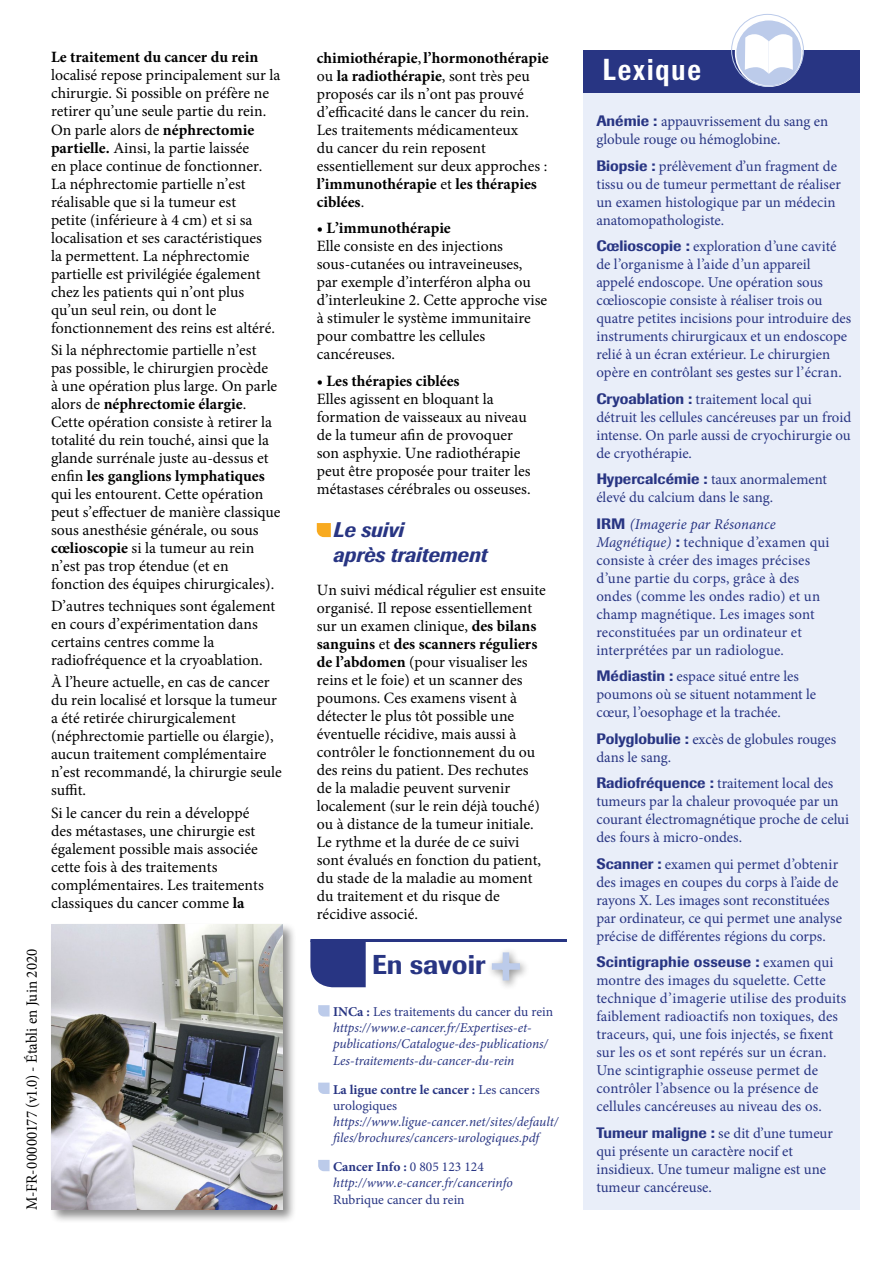
<style>
.page{position:relative;width:893px;height:1263px;background:#fff}
.page>*{position:absolute;margin:0;border:0;box-sizing:border-box;transform-origin:0 0}
.t1{font:500 30px "Imago";letter-spacing:.08em;color:#fff;scale:.8 1}
.t2{font:500 27px "Imago";color:#283583}
.t3{font:italic 500 21px/25.2px "Imago";color:#283583}
.t4{font:15.75px/18px "Minion Pro";color:#000}
.t5{font:700 15.75px "Minion Pro";color:#000}
.t6{font:15.75px "Minion Pro";color:#000;scale:.95 1}
.t7{font:15px/18px "Minion Pro";color:#283583}
.t8{font:500 15px "Imago";letter-spacing:.01em;color:#283583}
.t9{font:italic 13.5px/16.2px "Minion Pro";color:#283583}
.t10{font:700 13.5px/16.2px "Minion Pro";color:#283583}
.t11{font:13.5px "Minion Pro";color:#283583}
.s1{font-weight:700}
.s2{font-weight:700;font-style:normal}
.s3{font-style:normal}
.s4{font-weight:400}
.s5{font-family:"Imago";font-weight:500}
.s6{font-style:italic}
.s7{font-family:"Minion Pro";font-weight:400}
</style>
<div class="page">
<div style="left:49px;top:922px;width:248px;height:302px;background:#000;opacity:.45"></div>
<img style="left:51px;top:924px;width:232px;height:286px">
<div style="left:584px;top:63px;width:276px;height:1147px;background:#e9eef9"></div>
<div style="left:584px;top:51px;width:276px;height:42px;background:#283583"></div>
<svg style="left:317px;top:523px;width:14px;height:14px"></svg>
<svg style="left:318px;top:1005px;width:12px;height:11px"></svg>
<svg style="left:318px;top:1082px;width:12px;height:12px"></svg>
<svg style="left:318px;top:1160px;width:12px;height:11px"></svg>
<svg style="left:310px;top:942px;width:56px;height:45px;background:#323e89"></svg>
<hr style="left:310px;top:939px;width:257px;height:3px;background:#283583">
<div style="left:736px;top:20px;width:66px;height:66px;background:#bccbea;border-radius:50%"></div>
<div style="left:735px;top:19px;width:68px;height:68px;border:2px solid #fff;border-radius:50%"></div>
<div style="left:731px;top:14px;width:73px;height:72px;border:1px solid #bccbea;border-radius:50%"></div>
<svg style="left:745px;top:34px;width:48px;height:40px"></svg>
<div style="left:486px;top:947px;width:44px;height:44px;background:#000;opacity:.45"></div>
<svg style="left:491px;top:951px;width:30px;height:30px"></svg>
<p class="t5" style="left:51px;top:46px;width:209px">Le traitement du cancer du rein</p>
<p class="t4" style="left:51px;top:67px;width:231px">localisé repose principalement sur la chirurgie. Si possible on préfère ne retirer qu’une seule partie du rein.<br>On parle alors de <span class="s1">néphrectomie partielle.</span> Ainsi, la partie laissée<br>en place continue de fonctionner.<br>La néphrectomie partielle n’est réalisable que si la tumeur est<br>petite (inférieure à 4 cm) et si sa localisation et ses caractéristiques<br>la permettent. La néphrectomie partielle est privilégiée également chez les patients qui n’ont plus qu’un seul rein, ou dont le fonctionnement des reins est altéré.</p>
<p class="t4" style="left:51px;top:341px;width:231px">Si la néphrectomie partielle n’est pas possible, le chirurgien procède<br>à une opération plus large. On parle alors de <span class="s1">néphrectomie élargie</span>.<br>Cette opération consiste à retirer la totalité du rein touché, ainsi que la glande surrénale juste au-dessus et enfin <span class="s1">les ganglions lymphatiques </span>qui les entourent. Cette opération peut s’effectuer de manière classique sous anesthésie générale, ou sous <span class="s1">cœlioscopie</span> si la tumeur au rein n’est pas trop étendue (et en fonction des équipes chirurgicales).</p>
<p class="t4" style="left:51px;top:597px;width:226px">D’autres techniques sont également en cours d’expérimentation dans certains centres comme la radiofréquence et la cryoablation.</p>
<p class="t4" style="left:51px;top:673px;width:232px">À l’heure actuelle, en cas de cancer du rein localisé et lorsque la tumeur a été retirée chirurgicalement (néphrectomie partielle ou élargie), aucun traitement complémentaire n’est recommandé, la chirurgie seule suffit.</p>
<p class="t4" style="left:51px;top:804px;width:214px">Si le cancer du rein a développé des métastases, une chirurgie est également possible mais associée cette fois à des traitements complémentaires. Les traitements classiques du cancer comme <span class="s1">la</span></p>
<p class="t6" style="left:21px;top:1210px;width:277px;rotate:-90deg">M-FR-00000177 (v1.0) - Établi en Juin 2020</p>
<p class="t4" style="left:317px;top:49px;width:233px"><span class="s1">chimiothérapie</span>, <span class="s1">l’hormonothérapie </span>ou <span class="s1">la radiothérapie</span>, sont très peu proposés car ils n’ont pas prouvé d’efficacité dans le cancer du rein.<br>Les traitements médicamenteux<br>du cancer du rein reposent essentiellement sur deux approches : <span class="s1">l’immunothérapie</span> et <span class="s1">les thérapies ciblées</span>.</p>
<p class="t5" style="left:317px;top:217px;width:136px">• L’immunothérapie</p>
<p class="t4" style="left:317px;top:237px;width:232px">Elle consiste en des injections sous-cutanées ou intraveineuses, par exemple d’interféron alpha ou d’interleukine 2. Cette approche vise à stimuler le système immunitaire pour combattre les cellules cancéreuses.</p>
<p class="t5" style="left:317px;top:370px;width:144px">• Les thérapies ciblées</p>
<p class="t4" style="left:317px;top:390px;width:215px">Elles agissent en bloquant la formation de vaisseaux au niveau de la tumeur afin de provoquer son asphyxie. Une radiothérapie peut être proposée pour traiter les métastases cérébrales ou osseuses.</p>
<h3 class="t3" style="left:334px;top:517px;width:156px">Le suivi<br>après traitement</h3>
<p class="t4" style="left:317px;top:581px;width:231px">Un suivi médical régulier est ensuite organisé. Il repose essentiellement sur un examen clinique, <span class="s1">des bilans sanguins</span> et <span class="s1">des scanners réguliers de l’abdomen</span> (pour visualiser les reins et le foie) et un scanner des poumons. Ces examens visent à détecter le plus tôt possible une éventuelle récidive, mais aussi à contrôler le fonctionnement du ou des reins du patient. Des rechutes de la maladie peuvent survenir localement (sur le rein déjà touché) ou à distance de la tumeur initiale.<br>Le rythme et la durée de ce suivi sont évalués en fonction du patient, du stade de la maladie au moment du traitement et du risque de récidive associé.</p>
<h2 class="t2" style="left:372px;top:947px;width:115px">En savoir</h2>
<p class="t9" style="left:333px;top:1004px;width:222px"><span class="s2">INCa :</span> <span class="s3">Les traitements du cancer du rein </span>https://www.e-cancer.fr/Expertises-et&shy;publications/Catalogue-des-publications/ Les-traitements-du-cancer-du-rein</p>
<p class="t10" style="left:333px;top:1081px;width:208px">La ligue contre le cancer : <span class="s4">Les cancers urologiques</span></p>
<p class="t9" style="left:333px;top:1113px;width:227px">https://www.ligue-cancer.net/sites/default/ files/brochures/cancers-urologiques.pdf</p>
<p class="t9" style="left:333px;top:1159px;width:181px"><span class="s2">Cancer Info :</span> <span class="s3">0 805 123 124 </span>http://www.e-cancer.fr/cancerinfo</p>
<p class="t11" style="left:333px;top:1190px;width:133px">Rubrique cancer du rein</p>
<h1 class="t1" style="left:603px;top:50px;width:124px">Lexique</h1>
<p class="t7" style="left:596px;top:112px;width:233px"><span class="s5">Anémie :</span> appauvrissement du sang en globule rouge ou hémoglobine.</p>
<p class="t7" style="left:596px;top:157px;width:246px"><span class="s5">Biopsie :</span> prélèvement d’un fragment de tissu ou de tumeur permettant de réaliser un examen histologique par un médecin anatomopathologiste.</p>
<p class="t7" style="left:596px;top:237px;width:256px"><span class="s5">Cœlioscopie :</span> exploration d’une cavité de l’organisme à l’aide d’un appareil appelé endoscope. Une opération sous cœlioscopie consiste à réaliser trois ou quatre petites incisions pour introduire des instruments chirurgicaux et un endoscope relié à un écran extérieur. Le chirurgien opère en contrôlant ses gestes sur l’écran.</p>
<p class="t7" style="left:596px;top:390px;width:256px"><span class="s5">Cryoablation :</span> traitement local qui détruit les cellules cancéreuses par un froid intense. On parle aussi de cryochirurgie ou de cryothérapie.</p>
<p class="t7" style="left:596px;top:470px;width:232px"><span class="s5">Hypercalcémie :</span> taux anormalement élevé du calcium dans le sang.</p>
<p class="t7" style="left:596px;top:515px;width:234px"><span class="s5">IRM</span> <span class="s6">(Imagerie par Résonance Magnétique)</span> <span class="s5">:</span> technique d’examen qui consiste à créer des images précises d’une partie du corps, grâce à des ondes (comme les ondes radio) et un champ magnétique. Les images sont reconstituées par un ordinateur et interprétées par un radiologue.</p>
<p class="t7" style="left:596px;top:667px;width:221px"><span class="s5">Médiastin :</span> espace situé entre les poumons où se situent notamment le cœur, l’oesophage et la trachée.</p>
<p class="t7" style="left:596px;top:730px;width:241px"><span class="s5">Polyglobulie :</span> excès de globules rouges dans le sang.</p>
<p class="t7" style="left:596px;top:774px;width:254px"><span class="s5">Radiofréquence :</span> traitement local des tumeurs par la chaleur provoquée par un courant électromagnétique proche de celui des fours à micro-ondes.</p>
<p class="t7" style="left:596px;top:855px;width:247px"><span class="s5">Scanner :</span> examen qui permet d’obtenir des images en coupes du corps à l’aide de rayons X. Les images sont reconstituées par ordinateur, ce qui permet une analyse précise de différentes régions du corps.</p>
<p class="t8" style="left:596px;top:952px;width:239px">Scintigraphie osseuse : <span class="s7">examen qui</span></p>
<p class="t7" style="left:596px;top:972px;width:251px">montre des images du squelette. Cette technique d’imagerie utilise des produits faiblement radioactifs non toxiques, des traceurs, qui, une fois injectés, se fixent sur les os et sont repérés sur un écran.<br>Une scintigraphie osseuse permet de contrôler l’absence ou la présence de cellules cancéreuses au niveau des os.</p>
<p class="t7" style="left:596px;top:1124px;width:238px"><span class="s5">Tumeur maligne :</span> se dit d’une tumeur qui présente un caractère nocif et insidieux. Une tumeur maligne est une tumeur cancéreuse.</p>
</div>
